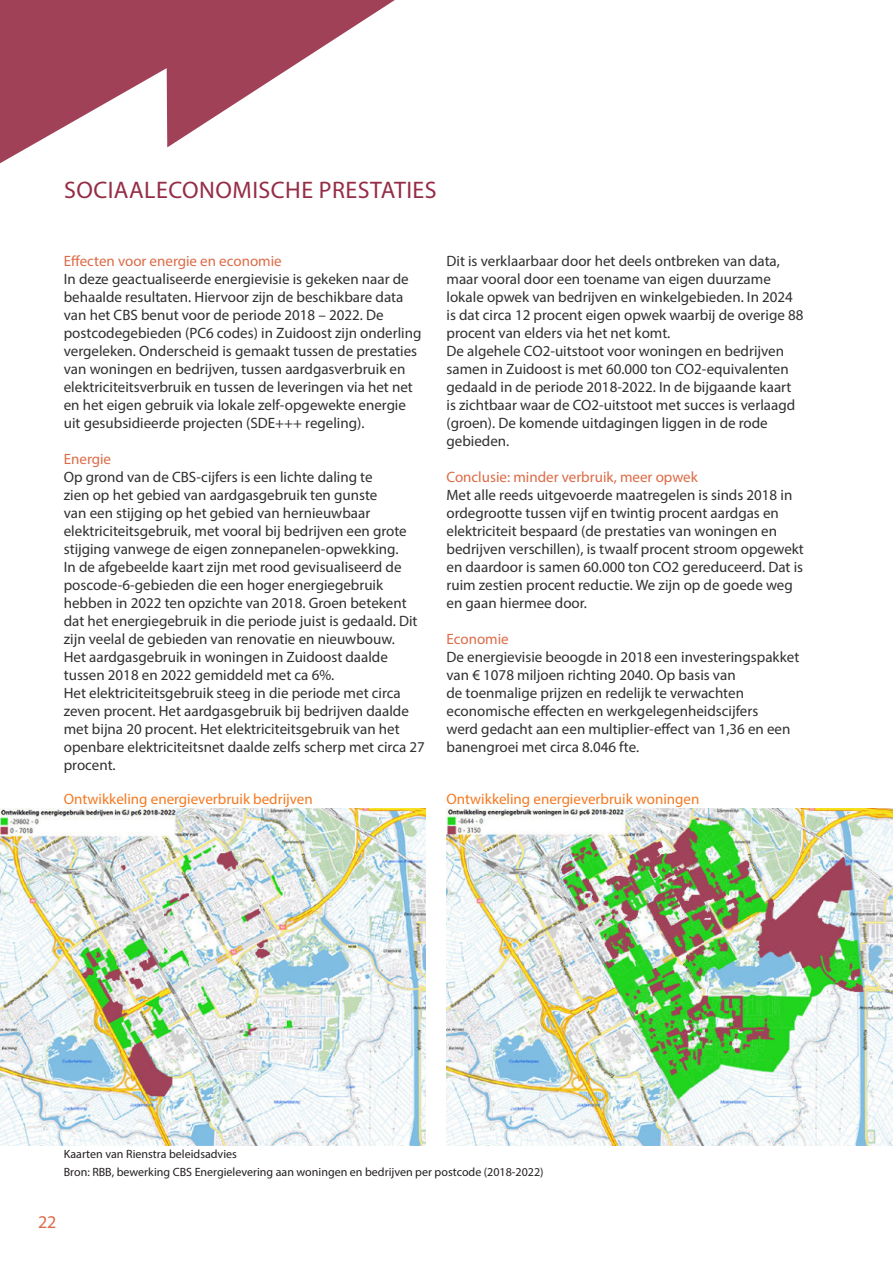
<style>
.page{position:relative;width:893px;height:1263px;background:#fff}
.page>*{position:absolute;margin:0;border:0;box-sizing:border-box;transform-origin:0 0}
.t1{font:24px "Myriad Pro";letter-spacing:.02em;color:#952c46}
.t2{font:18px "Myriad Pro";color:#dc6b46}
.t3{font:15px/18px "Myriad Pro";color:#312f30}
.t4{font:15px "Myriad Pro";color:#dc6b46}
.t5{font:15px "Myriad Pro";color:#f47921}
.t6{font:12px/18px "Myriad Pro";color:#231f20}
</style>
<div class="page">
<img style="left:446px;top:808px;width:447px;height:337px">
<img style="left:0;top:808px;width:425px;height:337px">
<svg style="left:0;top:0;width:395px;height:163px;fill:#a04158"></svg>
<h1 class="t1" style="left:64px;top:178px;width:374px">SOCIAALECONOMISCHE PRESTATIES</h1>
<p class="t4" style="left:64px;top:254px;width:220px">Effecten voor energie en economie</p>
<p class="t3" style="left:64px;top:271px;width:359px">In deze geactualiseerde energievisie is gekeken naar de behaalde resultaten. Hiervoor zijn de beschikbare data van het CBS benut voor de periode 2018 – 2022. De postcodegebieden (PC6 codes) in Zuidoost zijn onderling vergeleken. Onderscheid is gemaakt tussen de prestaties van woningen en bedrijven, tussen aardgasverbruik en elektriciteitsverbruik en tussen de leveringen via het net en het eigen gebruik via lokale zelf-opgewekte energie uit gesubsidieerde projecten (SDE+++ regeling).</p>
<p class="t4" style="left:64px;top:452px;width:49px">Energie</p>
<p class="t3" style="left:64px;top:469px;width:363px">Op grond van de CBS-cijfers is een lichte daling te<br>zien op het gebied van aardgasgebruik ten gunste<br>van een stijging op het gebied van hernieuwbaar elektriciteitsgebruik, met vooral bij bedrijven een grote stijging vanwege de eigen zonnepanelen-opwekking.<br>In de afgebeelde kaart zijn met rood gevisualiseerd de poscode-6-gebieden die een hoger energiegebruik hebben in 2022 ten opzichte van 2018. Groen betekent dat het energiegebruik in die periode juist is gedaald. Dit zijn veelal de gebieden van renovatie en nieuwbouw.<br>Het aardgasgebruik in woningen in Zuidoost daalde tussen 2018 en 2022 gemiddeld met ca 6%.<br>Het elektriciteitsgebruik steeg in die periode met circa zeven procent. Het aardgasgebruik bij bedrijven daalde met bijna 20 procent. Het elektriciteitsgebruik van het openbare elektriciteitsnet daalde zelfs scherp met circa 27 procent.</p>
<p class="t3" style="left:446px;top:253px;width:358px">Dit is verklaarbaar door het deels ontbreken van data, maar vooral door een toename van eigen duurzame lokale opwek van bedrijven en winkelgebieden. In 2024 is dat circa 12 procent eigen opwek waarbij de overige 88 procent van elders via het net komt.<br>De algehele CO2-uitstoot voor woningen en bedrijven samen in Zuidoost is met 60.000 ton CO2-equivalenten gedaald in de periode 2018-2022. In de bijgaande kaart is zichtbaar waar de CO2-uitstoot met succes is verlaagd (groen). De komende uitdagingen liggen in de rode gebieden.</p>
<p class="t4" style="left:446px;top:470px;width:253px">Conclusie: minder verbruik, meer opwek</p>
<p class="t3" style="left:446px;top:487px;width:359px">Met alle reeds uitgevoerde maatregelen is sinds 2018 in ordegrootte tussen vijf en twintig procent aardgas en elektriciteit bespaard (de prestaties van woningen en bedrijven verschillen), is twaalf procent stroom opgewekt en daardoor is samen 60.000 ton CO2 gereduceerd. Dat is ruim zestien procent reductie. We zijn op de goede weg en gaan hiermee door.</p>
<p class="t4" style="left:446px;top:632px;width:64px">Economie</p>
<p class="t3" style="left:446px;top:649px;width:354px">De energievisie beoogde in 2018 een investeringspakket van € 1078 miljoen richting 2040. Op basis van<br>de toenmalige prijzen en redelijk te verwachten economische effecten en werkgelegenheidscijfers<br>werd gedacht aan een multiplier-effect van 1,36 en een banengroei met circa 8.046 fte.</p>
<p class="t5" style="left:64px;top:791px;width:250px">Ontwikkeling energieverbruik bedrijven</p>
<p class="t5" style="left:446px;top:791px;width:254px">Ontwikkeling energieverbruik woningen</p>
<p class="t6" style="left:64px;top:1145px;width:481px">Kaarten van Rienstra beleidsadvies<br>Bron: RBB, bewerking CBS Energielevering aan woningen en bedrijven per postcode (2018-2022)</p>
<p class="t2" style="left:38px;top:1213px;width:20px">22</p>
</div>
